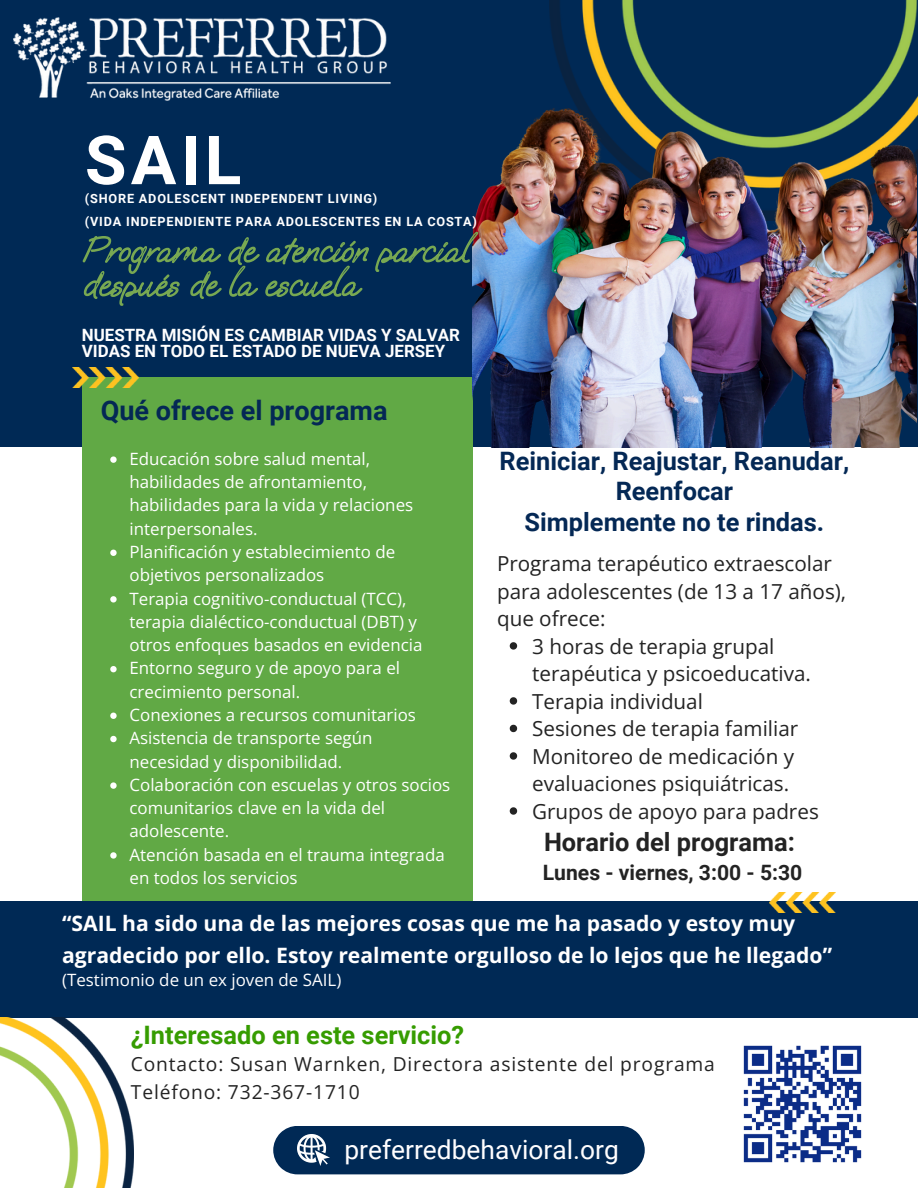
<style>
.page{position:relative;width:918px;height:1188px;background:#fff}
.page>*{position:absolute;margin:0;border:0;box-sizing:border-box;transform-origin:0 0}
.t1{font:700 67.65px "Roboto";color:#fff}
.t2{font:700 27px "Roboto";color:#042855}
.t3{font:26.4px "Roboto";color:#fffeff}
.t4{font:700 25.35px/30.8px "Roboto";color:#042855;text-align:center}
.t5{font:700 25.35px "Roboto";color:#369c00}
.t6{font:700 25.35px "Roboto";color:#232323}
.t7{font:700 21.15px/31.8px "Open Sans";color:#fff}
.t8{font:700 21.15px "Roboto";color:#232323}
.t9{font:20.7px/27.5px "Open Sans";color:#232323}
.t10{font:19.2px/28.5px "Open Sans";letter-spacing:.045em;color:#232323}
.t11{font:16.95px/23.2px "Open Sans";color:#fff}
.t12{font:700 16.95px/15.9px "Roboto";color:#fff}
.t13{font:700 12.75px "Roboto";letter-spacing:.065em;color:#fff}
</style>
<div class="page">
<div style="left:0;top:0;width:918px;height:447px;background:#002955"></div>
<img style="left:549px;top:0;width:369px;height:220px">
<div style="left:82px;top:377px;width:391px;height:524px;background:#61a945"></div>
<div style="left:0;top:901px;width:918px;height:117px;background:#002955"></div>
<img style="left:769px;top:892px;width:66px;height:21px">
<img style="left:72px;top:367px;width:67px;height:20px">
<img style="left:473px;top:92px;width:443px;height:355px">
<img style="left:0;top:1018px;width:134px;height:170px">
<img style="left:743px;top:1045px;width:119px;height:118px">
<div style="left:273px;top:1126px;width:372px;height:48px;background:#002955"></div>
<img style="left:297px;top:1135px;width:33px;height:30px">
<img style="left:13px;top:17px;width:377px;height:83px">
<svg style="left:82px;top:231px;width:397px;height:76px"></svg>
<svg style="left:510px;top:642px;width:7px;height:8px"></svg>
<svg style="left:510px;top:697px;width:7px;height:8px"></svg>
<svg style="left:510px;top:725px;width:7px;height:7px"></svg>
<svg style="left:510px;top:752px;width:7px;height:8px"></svg>
<svg style="left:510px;top:807px;width:7px;height:8px"></svg>
<svg style="left:110px;top:456px;width:7px;height:7px"></svg>
<svg style="left:110px;top:550px;width:7px;height:6px"></svg>
<svg style="left:110px;top:596px;width:7px;height:7px"></svg>
<svg style="left:110px;top:666px;width:7px;height:6px"></svg>
<svg style="left:110px;top:713px;width:7px;height:6px"></svg>
<svg style="left:110px;top:736px;width:7px;height:6px"></svg>
<svg style="left:110px;top:782px;width:7px;height:7px"></svg>
<svg style="left:110px;top:852px;width:7px;height:7px"></svg>
<p class="t1" style="left:85px;top:121px;width:158px">SAIL</p>
<h2 class="t13" style="left:85px;top:191px;width:294px">(SHORE ADOLESCENT INDEPENDENT LIVING)</h2>
<p class="t13" style="left:85px;top:215px;width:394px">(VIDA INDEPENDIENTE PARA ADOLESCENTES EN LA COSTA)</p>
<h6 class="t12" style="left:82px;top:327px;width:380px">NUESTRA MISIÓN ES CAMBIAR VIDAS Y SALVAR<br>VIDAS EN TODO EL ESTADO DE NUEVA JERSEY</h6>
<p class="t2" style="left:101px;top:395px;width:288px">Qué ofrece el programa</p>
<p class="t11" style="left:130px;top:447px;width:285px">Educación sobre salud mental, habilidades de afrontamiento, habilidades para la vida y relaciones interpersonales.</p>
<p class="t11" style="left:130px;top:540px;width:267px">Planificación y establecimiento de objetivos personalizados</p>
<p class="t11" style="left:130px;top:586px;width:295px">Terapia cognitivo-conductual (TCC), terapia dialéctico-conductual (DBT) y otros enfoques basados en evidencia</p>
<p class="t11" style="left:130px;top:656px;width:272px">Entorno seguro y de apoyo para el crecimiento personal.</p>
<h4 class="t11" style="left:130px;top:703px;width:288px">Conexiones a recursos comunitarios</h4>
<p class="t11" style="left:130px;top:726px;width:245px">Asistencia de transporte según necesidad y disponibilidad.</p>
<h4 class="t11" style="left:130px;top:773px;width:322px">Colaboración con escuelas y otros socios comunitarios clave en la vida del adolescente.</h4>
<p class="t11" style="left:130px;top:843px;width:317px">Atención basada en el trauma integrada en todos los servicios</p>
<p class="t4" style="left:500px;top:446px;width:351px">Reiniciar, Reajustar, Reanudar,<br>Reenfocar<br>Simplemente no te rindas.</p>
<p class="t9" style="left:497px;top:550px;width:351px">Programa terapéutico extraescolar para adolescentes (de 13 a 17 años), que ofrece:</p>
<p class="t9" style="left:532px;top:632px;width:280px">3 horas de terapia grupal terapéutica y psicoeducativa.</p>
<p class="t9" style="left:532px;top:687px;width:172px">Terapia individual</p>
<p class="t9" style="left:532px;top:715px;width:268px">Sesiones de terapia familiar</p>
<p class="t9" style="left:532px;top:742px;width:263px">Monitoreo de medicación y evaluaciones psiquiátricas.</p>
<h2 class="t9" style="left:532px;top:797px;width:288px">Grupos de apoyo para padres</h2>
<h5 class="t6" style="left:544px;top:827px;width:252px">Horario del programa:</h5>
<h5 class="t8" style="left:543px;top:861px;width:261px">Lunes - viernes, 3:00 - 5:30</h5>
<p class="t7" style="left:62px;top:907px;width:771px">“SAIL ha sido una de las mejores cosas que me ha pasado y estoy muy agradecido por ello. Estoy realmente orgulloso de lo lejos que he llegado”</p>
<p class="t11" style="left:62px;top:967px;width:281px">(Testimonio de un ex joven de SAIL)</p>
<p class="t5" style="left:131px;top:1020px;width:335px">¿Interesado en este servicio?</p>
<h1 class="t10" style="left:131px;top:1049px;width:586px">Contacto: Susan Warnken, Directora asistente del programa<br>Teléfono: 732-367-1710</h1>
<h2 class="t3" style="left:344px;top:1135px;width:276px">preferredbehavioral.org</h2>
</div>
